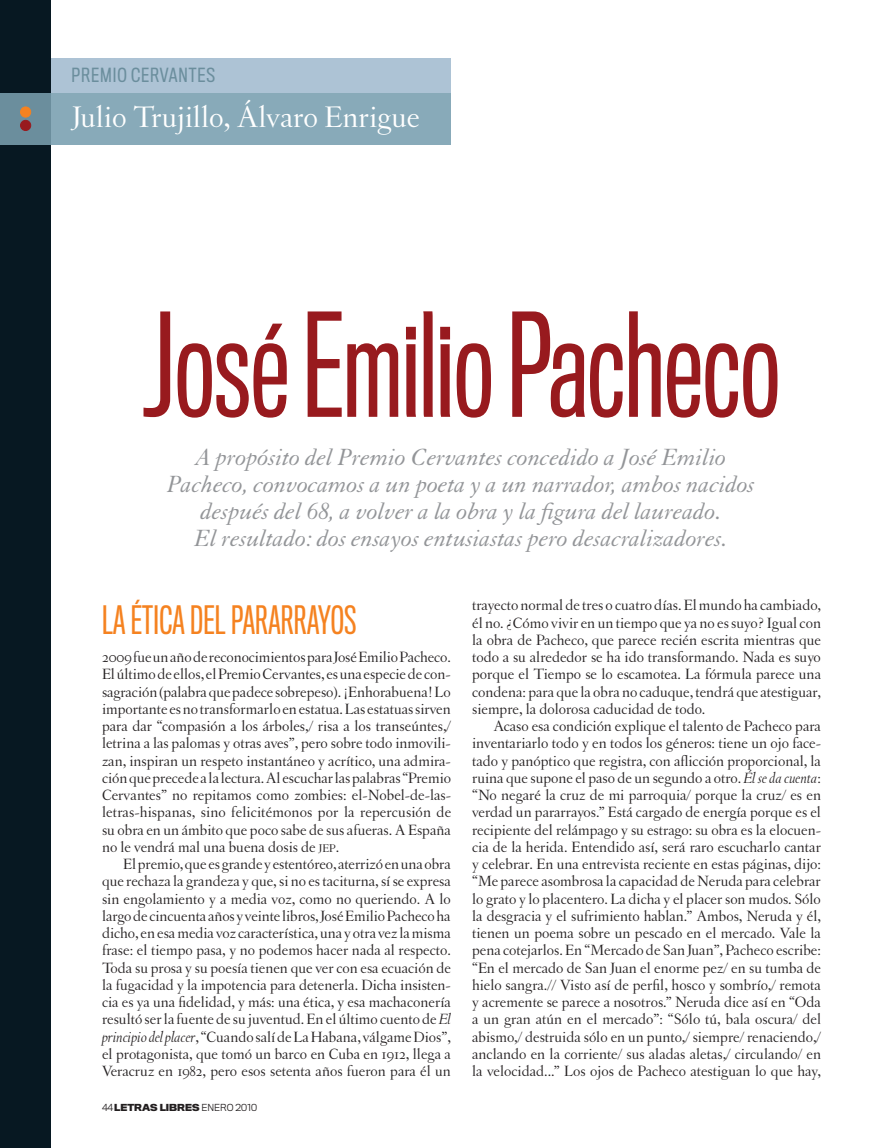
<style>
.page{position:relative;width:893px;height:1148px;background:#fff}
.page>*{position:absolute;margin:0;border:0;box-sizing:border-box;transform-origin:0 0}
.t1{font:132px "Titling Gothic FB Comp";color:#981a1e}
.t2{font:36px "Titling Gothic FB Comp";letter-spacing:.01em;color:#f58220}
.t3{font:31.5px "Letras Oldstyle";color:#fff}
.t4{font:italic 25.5px/27px "Granjon";color:#939598;text-align:center}
.t5{font:18px "Titling Gothic FB Cond";letter-spacing:.05em;color:#6b8e9d}
.t6{font:15.75px/17.2px "Letras Oldstyle";color:#231f20;text-align:justify}
.t7{font:700 9px "Titling Gothic FB Normal";color:#231f20}
.s1{font-size:11.85px}
.s2{font-style:italic}
.s3{font-weight:300}
</style>
<div class="page">
<div style="left:51px;top:93px;width:400px;height:52px;background:#88aab9"></div>
<div style="left:51px;top:58px;width:400px;height:35px;background:#adc3d5"></div>
<div style="left:0;top:0;width:51px;height:1148px;background:#071822"></div>
<div style="left:0;top:93px;width:51px;height:52px;background:#6b8e9d"></div>
<div style="left:21px;top:107px;width:10px;height:10px;background:#f58220;border-radius:50%"></div>
<div style="left:20px;top:107px;width:11px;height:10px;border:1px solid #f58220;border-radius:50%"></div>
<div style="left:21px;top:120px;width:10px;height:11px;background:#981a1e;border-radius:50%"></div>
<div style="left:20px;top:120px;width:11px;height:11px;border:1px solid #981a1e;border-radius:50%"></div>
<p class="t5" style="left:72px;top:64px;width:145px">PREMIO CERVANTES</p>
<h3 class="t3" style="left:72px;top:100px;width:349px">Julio Trujillo, Álvaro Enrigue</h3>
<h1 class="t1" style="left:143px;top:291px;width:639px">JOSÉ EMILIO PACHECO</h1>
<p class="t4" style="left:167px;top:445px;width:589px">A propósito del Premio Cervantes concedido a José Emilio Pacheco, convocamos a un poeta y a un narrador, ambos nacidos después del 68, a volver a la obra y la figura del laureado.<br>El resultado: dos ensayos entusiastas pero desacralizadores.</p>
<h2 class="t2" style="left:102px;top:599px;width:256px">LA ÉTICA DEL PARARRAYOS</h2>
<p class="t6" style="left:102px;top:648px;width:351px">2009 fue un año de reconocimientos para José Emilio Pacheco.<br>El último de ellos, el Premio Cervantes, es una especie de con&shy;sagración (palabra que padece sobrepeso). ¡Enhorabuena! Lo importante es no transformarlo en estatua. Las estatuas sirven para dar “compasión a los árboles,/ risa a los transeúntes,/ letrina a las palomas y otras aves”, pero sobre todo inmovili&shy;zan, inspiran un respeto instantáneo y acrítico, una admira&shy;ción que precede a la lectura. Al escuchar las palabras “Premio Cervantes” no repitamos como zombies: el-Nobel-de-las&shy;letras-hispanas, sino felicitémonos por la repercusión de su obra en un ámbito que poco sabe de sus afueras. A España no le vendrá mal una buena dosis de <span class="s1">jep</span>.</p>
<p class="t6" style="left:102px;top:855px;width:350px;text-indent:21px">El premio, que es grande y estentóreo, aterrizó en una obra que rechaza la grandeza y que, si no es taciturna, sí se expresa sin engolamiento y a media voz, como no queriendo. A lo largo de cincuenta años y veinte libros, José Emilio Pacheco ha dicho, en esa media voz característica, una y otra vez la misma frase: el tiempo pasa, y no podemos hacer nada al respecto.<br>Toda su prosa y su poesía tienen que ver con esa ecuación de la fugacidad y la impotencia para detenerla. Dicha insisten&shy;cia es ya una fidelidad, y más: una ética, y esa machaconería resultó ser la fuente de su juventud. En el último cuento de <span class="s2">El principio del placer</span>, “Cuando salí de La Habana, válgame Dios”, el protagonista, que tomó un barco en Cuba en 1912, llega a Veracruz en 1982, pero esos setenta años fueron para él un</p>
<p class="t7" style="left:102px;top:1101px;width:156px"><span class="s3">44</span> LETRAS LIBRES <span class="s3">ENERO 2010</span></p>
<p class="t6" style="left:472px;top:597px;width:350px">trayecto normal de tres o cuatro días. El mundo ha cambiado, él no. ¿Cómo vivir en un tiempo que ya no es suyo? Igual con la obra de Pacheco, que parece recién escrita mientras que todo a su alrededor se ha ido transformando. Nada es suyo porque el Tiempo se lo escamotea. La fórmula parece una condena: para que la obra no caduque, tendrá que atestiguar, siempre, la dolorosa caducidad de todo.</p>
<p class="t6" style="left:472px;top:717px;width:350px;text-indent:21px">Acaso esa condición explique el talento de Pacheco para inventariarlo todo y en todos los géneros: tiene un ojo face&shy;tado y panóptico que registra, con aflicción proporcional, la ruina que supone el paso de un segundo a otro. <span class="s2">Él se da cuenta</span>: “No negaré la cruz de mi parroquia/ porque la cruz/ es en verdad un pararrayos.” Está cargado de energía porque es el recipiente del relámpago y su estrago: su obra es la elocuen&shy;cia de la herida. Entendido así, será raro escucharlo cantar y celebrar. En una entrevista reciente en estas páginas, dijo: “Me parece asombrosa la capacidad de Neruda para celebrar lo grato y lo placentero. La dicha y el placer son mudos. Sólo la desgracia y el sufrimiento hablan.” Ambos, Neruda y él, tienen un poema sobre un pescado en el mercado. Vale la pena cotejarlos. En “Mercado de San Juan”, Pacheco escribe: “En el mercado de San Juan el enorme pez/ en su tumba de hielo sangra.// Visto así de perfil, hosco y sombrío,/ remota y acremente se parece a nosotros.” Neruda dice así en “Oda a un gran atún en el mercado”: “Sólo tú, bala oscura/ del abismo,/ destruida sólo en un punto,/ siempre/ renaciendo,/ anclando en la corriente/ sus aladas aletas,/ circulando/ en la velocidad...” Los ojos de Pacheco atestiguan lo que hay,</p>
</div>
